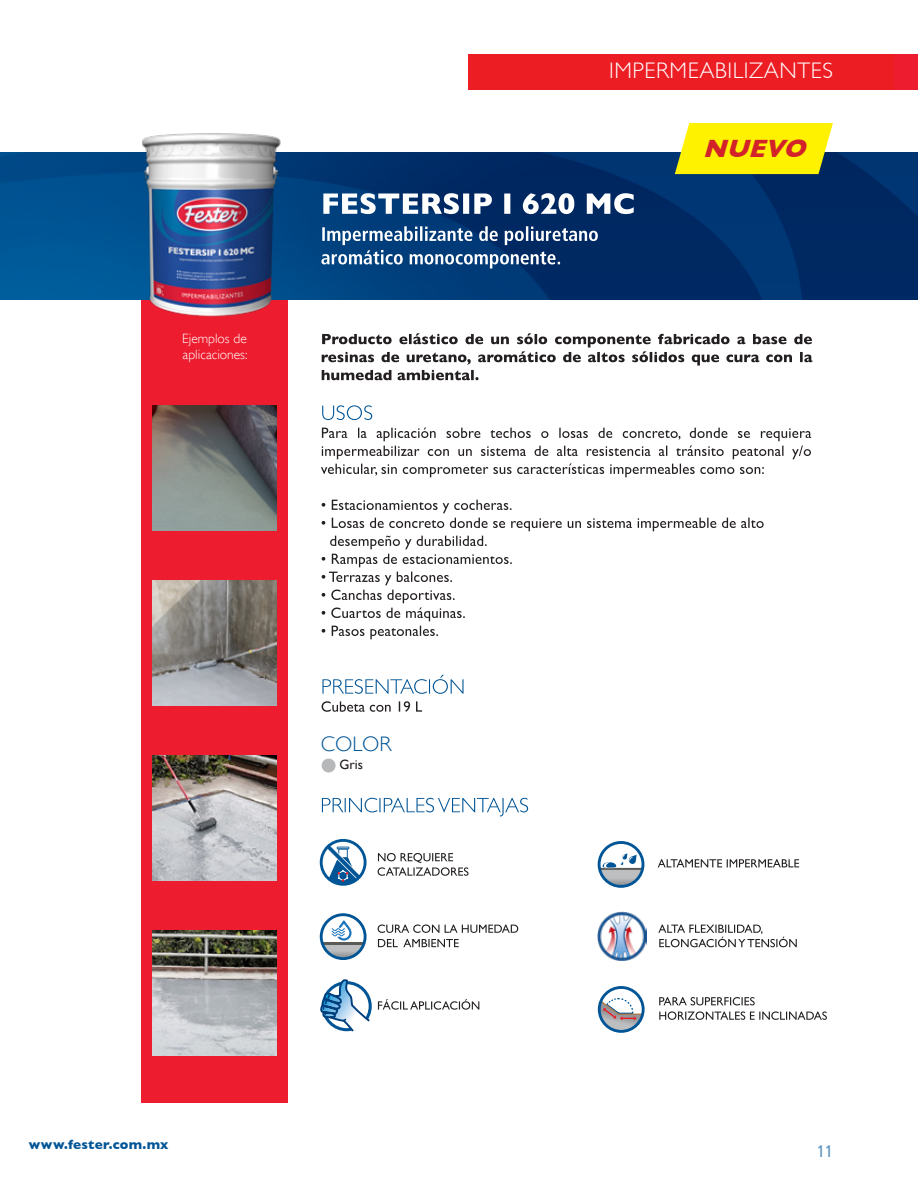
<style>
.page{position:relative;width:918px;height:1188px;background:#fff}
.page>*{position:absolute;margin:0;border:0;box-sizing:border-box;transform-origin:0 0}
.t1{font:italic 700 25.5px "Gill Sans";color:#d2232a}
.t2{font:300 22.5px "Gill Sans";letter-spacing:.025em;color:#fff}
.t3{font:300 21px "Gill Sans";color:#005596}
.t4{font:condensed 16.65px "Frutiger";color:#578fba}
.t5{font:300 13.5px/16.2px "Gill Sans";color:#fff}
.t6{font:700 13.5px "Gill Sans";letter-spacing:.015em;color:#005596}
.t7{font:13.5px "Gill Sans";color:#231f20}
</style>
<div class="page">
<div style="left:468px;top:55px;width:450px;height:35px;background:#ed1d24"></div>
<div style="left:141px;top:291px;width:147px;height:812px;background:#ed1c2e"></div>
<div style="left:894px;top:55px;width:24px;height:35px;background:#ed1c2e"></div>
<img style="left:0;top:152px;width:918px;height:147px">
<svg style="left:378px;top:853px;width:91px;height:23px"></svg>
<svg style="left:378px;top:999px;width:101px;height:11px"></svg>
<img style="left:152px;top:406px;width:125px;height:124px">
<img style="left:152px;top:581px;width:125px;height:124px">
<svg style="left:322px;top:333px;width:490px;height:47px"></svg>
<svg style="left:322px;top:701px;width:100px;height:11px"></svg>
<svg style="left:322px;top:675px;width:142px;height:19px"></svg>
<svg style="left:322px;top:500px;width:442px;height:139px"></svg>
<svg style="left:321px;top:427px;width:490px;height:50px"></svg>
<svg style="left:322px;top:405px;width:50px;height:15px"></svg>
<div style="left:322px;top:759px;width:14px;height:14px;background:#b6b8ba;border-radius:50%"></div>
<img style="left:139px;top:133px;width:147px;height:184px">
<img style="left:152px;top:756px;width:125px;height:124px">
<img style="left:152px;top:930px;width:125px;height:125px">
<svg style="left:323px;top:193px;width:311px;height:21px"></svg>
<svg style="left:321px;top:226px;width:277px;height:43px;background:#396290"></svg>
<svg style="left:378px;top:939px;width:81px;height:8px"></svg>
<svg style="left:378px;top:924px;width:140px;height:9px"></svg>
<svg style="left:322px;top:798px;width:206px;height:18px"></svg>
<svg style="left:658px;top:925px;width:139px;height:22px"></svg>
<svg style="left:659px;top:1011px;width:168px;height:9px"></svg>
<svg style="left:659px;top:997px;width:96px;height:8px"></svg>
<svg style="left:658px;top:859px;width:141px;height:8px"></svg>
<svg style="left:320px;top:979px;width:52px;height:53px"></svg>
<svg style="left:675px;top:123px;width:158px;height:51px;background:#f5ea11"></svg>
<svg style="left:320px;top:839px;width:47px;height:47px"></svg>
<svg style="left:598px;top:841px;width:46px;height:47px"></svg>
<svg style="left:597px;top:986px;width:48px;height:47px"></svg>
<svg style="left:320px;top:913px;width:47px;height:47px"></svg>
<img style="left:598px;top:911px;width:48px;height:49px">
<p class="t5" style="left:182px;top:331px;width:67px">Ejemplos de aplicaciones:</p>
<p class="t6" style="left:29px;top:1136px;width:141px">www.fester.com.mx</p>
<h3 class="t3" style="left:321px;top:732px;width:72px">COLOR</h3>
<p class="t7" style="left:340px;top:757px;width:25px">Gris</p>
<h2 class="t2" style="left:609px;top:58px;width:225px">IMPERMEABILIZANTES</h2>
<h1 class="t1" style="left:703px;top:134px;width:112px">NUEVO</h1>
<p class="t4" style="left:817px;top:1142px;width:17px">11</p>
</div>
